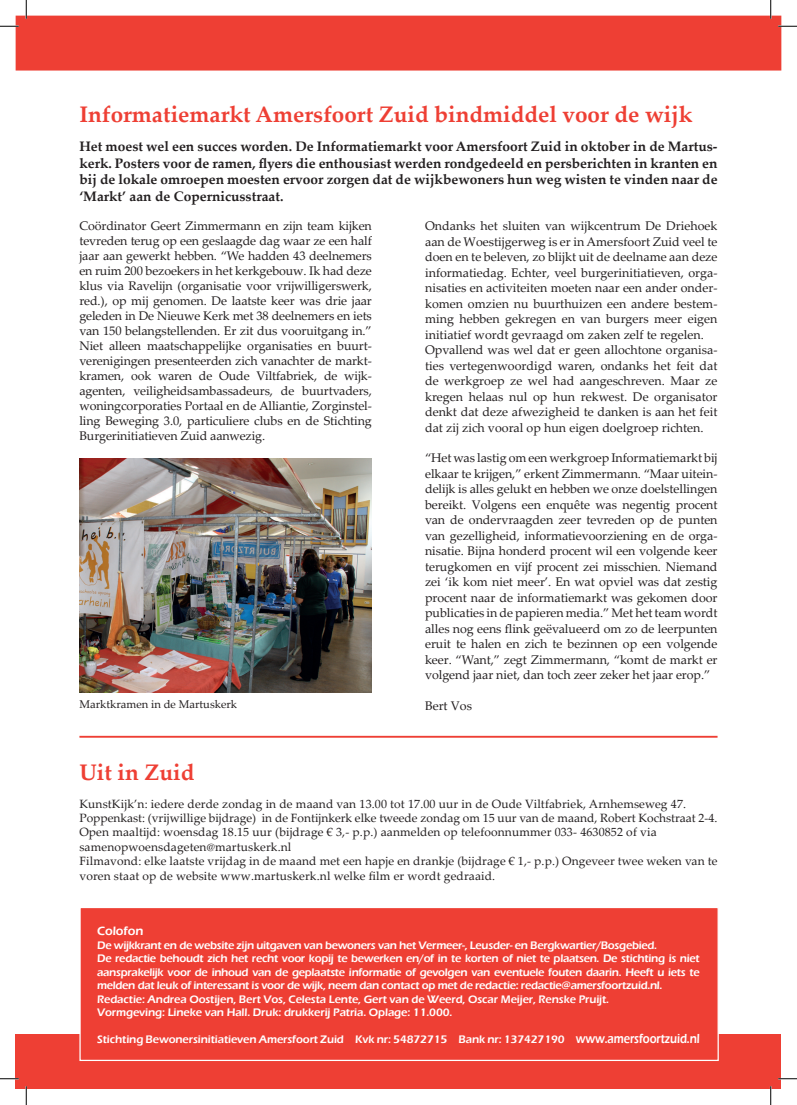
<style>
.page{position:relative;width:797px;height:1105px;background:#fff}
.page>*{position:absolute;margin:0;border:0;box-sizing:border-box;transform-origin:0 0}
.t1{font:700 22.5px "Palatino Linotype";color:#ee3f34}
.t2{font:700 13.75px/16.5px "Palatino Linotype";color:#231f20;text-align:justify}
.t3{font:12.5px/15.5px "Palatino Linotype";color:#231f20;text-align:justify}
.t4{font:600 12.5px "Eras ITC";letter-spacing:-.01em;color:#fff}
.t5{font:12px/14.4px "Palatino Linotype";letter-spacing:.01em;color:#231f20}
.t6{font:600 11.25px/13.5px "Eras ITC";letter-spacing:-.025em;color:#fff}
.t7{font:11.25px "Palatino Linotype";color:#231f20}
.s1{font-size:13.5px}
</style>
<div class="page">
<div style="left:16px;top:1034px;width:765px;height:55px;background:#ee3f34"></div>
<div style="left:79px;top:907px;width:639px;height:154px;background:#ee3f34;border:1px solid #fff"></div>
<div style="left:16px;top:16px;width:764px;height:54px;background:#ee3f34"></div>
<div style="left:16px;top:16px;width:765px;height:55px;border:1px solid #ee3f34"></div>
<hr style="left:79px;top:736px;width:638px;height:2px;background:#ee3f34">
<img style="left:79px;top:459px;width:293px;height:234px">
<svg style="left:0;top:25px;width:19px;height:2px"></svg>
<svg style="left:778px;top:25px;width:19px;height:2px"></svg>
<svg style="left:0;top:1078px;width:19px;height:1px"></svg>
<svg style="left:778px;top:1078px;width:19px;height:1px"></svg>
<svg style="left:25px;top:0;width:2px;height:19px"></svg>
<svg style="left:25px;top:1086px;width:2px;height:19px"></svg>
<svg style="left:770px;top:0;width:1px;height:19px"></svg>
<svg style="left:770px;top:1086px;width:1px;height:19px"></svg>
<h1 class="t1" style="left:79px;top:99px;width:614px">Informatiemarkt Amersfoort Zuid bindmiddel voor de wijk</h1>
<p class="t2" style="left:79px;top:138px;width:639px">Het moest wel een succes worden. De Informatiemarkt voor Amersfoort Zuid in oktober in de Martus&shy;kerk. Posters voor de ramen, flyers die enthousiast werden rondgedeeld en persberichten in kranten en bij de lokale omroepen moesten ervoor zorgen dat de wijkbewoners hun weg wisten te vinden naar de ‘Markt’ aan de Copernicusstraat.</p>
<p class="t3" style="left:425px;top:218px;width:294px;text-align:left">Ondanks het sluiten van wijkcentrum De Driehoek aan de Woestijgerweg is er in Amersfoort Zuid veel te doen en te beleven, zo blijkt uit de deelname aan deze informatiedag. Echter, veel burgerinitiatieven, orga&shy;nisaties en activiteiten moeten naar een ander onder&shy;komen omzien nu buurthuizen een andere bestem&shy;ming hebben gekregen en van burgers meer eigen initiatief wordt gevraagd om zaken zelf te regelen.<br>Opvallend was wel dat er geen allochtone organisa&shy;ties vertegenwoordigd waren, ondanks het feit dat de werkgroep ze wel had aangeschreven. Maar ze kregen helaas nul op hun rekwest. De organisator denkt dat deze afwezigheid te danken is aan het feit dat zij zich vooral op hun eigen doelgroep richten.</p>
<p class="t3" style="left:425px;top:450px;width:294px">“Het was lastig om een werkgroep Informatiemarkt bij elkaar te krijgen,” erkent Zimmermann. “Maar uitein&shy;delijk is alles gelukt en hebben we onze doelstellingen bereikt. Volgens een enquête was negentig procent van de ondervraagden zeer tevreden op de punten van gezelligheid, informatievoorziening en de orga&shy;nisatie. Bijna honderd procent wil een volgende keer terugkomen en vijf procent zei misschien. Niemand zei ‘ik kom niet meer’. En wat opviel was dat zestig procent naar de informatiemarkt was gekomen door publicaties in de papieren media.” Met het team wordt alles nog eens flink geëvalueerd om zo de leerpunten eruit te halen en zich te bezinnen op een volgende keer. “Want,” zegt Zimmermann, “komt de markt er volgend jaar niet, dan toch zeer zeker het jaar erop.”</p>
<p class="t7" style="left:79px;top:696px;width:159px">Marktkramen in de Martuskerk</p>
<p class="t3" style="left:425px;top:698px;width:48px">Bert Vos</p>
<p class="t3" style="left:79px;top:218px;width:294px;line-height:15px">Coördinator Geert Zimmermann en zijn team kijken tevreden terug op een geslaagde dag waar ze een half jaar aan gewerkt hebben. “We hadden 43 deelnemers en ruim 200 bezoekers in het kerkgebouw. Ik had deze klus via Ravelijn (organisatie voor vrijwilligerswerk, red.), op mij genomen. De laatste keer was drie jaar geleden in De Nieuwe Kerk met 38 deelnemers en iets van 150 belangstellenden. Er zit dus vooruitgang in.” Niet alleen maatschappelijke organisaties en buurt&shy;verenigingen presenteerden zich vanachter de markt&shy;kramen, ook waren de Oude Viltfabriek, de wijk&shy;agenten, veiligheidsambassadeurs, de buurtvaders, woningcorporaties Portaal en de Alliantie, Zorginstel&shy;ling Beweging 3.0, particuliere clubs en de Stichting Burgerinitiatieven Zuid aanwezig.</p>
<h1 class="t1" style="left:79px;top:756px;width:116px">Uit in Zuid</h1>
<p class="t5" style="left:79px;top:796px;width:639px">KunstKijk’n: iedere derde zondag in de maand van 13.00 tot 17.00 uur in de Oude Viltfabriek, Arnhemseweg 47.<br>Poppenkast: (vrijwillige bijdrage) in de Fontijnkerk elke tweede zondag om 15 uur van de maand, Robert Kochstraat 2-4.<br>Open maaltijd: woensdag 18.15 uur (bijdrage € 3,- p.p.) aanmelden op telefoonnummer 033- 4630852 of via samenopwoensdageten@martuskerk.nl<br>Filmavond: elke laatste vrijdag in de maand met een hapje en drankje (bijdrage € 1,- p.p.) Ongeveer twee weken van te voren staat op de website www.martuskerk.nl welke film er wordt gedraaid.</p>
<p class="t4" style="left:97px;top:924px;width:48px">Colofon</p>
<p class="t6" style="left:97px;top:938px;width:604px">De wijkkrant en de website zijn uitgaven van bewoners van het Vermeer-, Leusder- en Bergkwartier/Bosgebied.<br>De redactie behoudt zich het recht voor kopij te bewerken en/of in te korten of niet te plaatsen. De stichting is niet aansprakelijk voor de inhoud van de geplaatste informatie of gevolgen van eventuele fouten daarin. Heeft u iets te melden dat leuk of interessant is voor de wijk, neem dan contact op met de redactie: redactie@amersfoortzuid.nl.<br>Redactie: Andrea Oostijen, Bert Vos, Celesta Lente, Gert van de Weerd, Oscar Meijer, Renske Pruijt.<br>Vormgeving: Lineke van Hall. Druk: drukkerij Patria. Oplage: 11.000.</p>
<p class="t6" style="left:97px;top:1033px;width:604px">Stichting Bewonersinitiatieven Amersfoort Zuid Kvk nr: 54872715 Bank nr: 137427190 <span class="s1">www.amersfoortzuid.nl</span></p>
</div>
